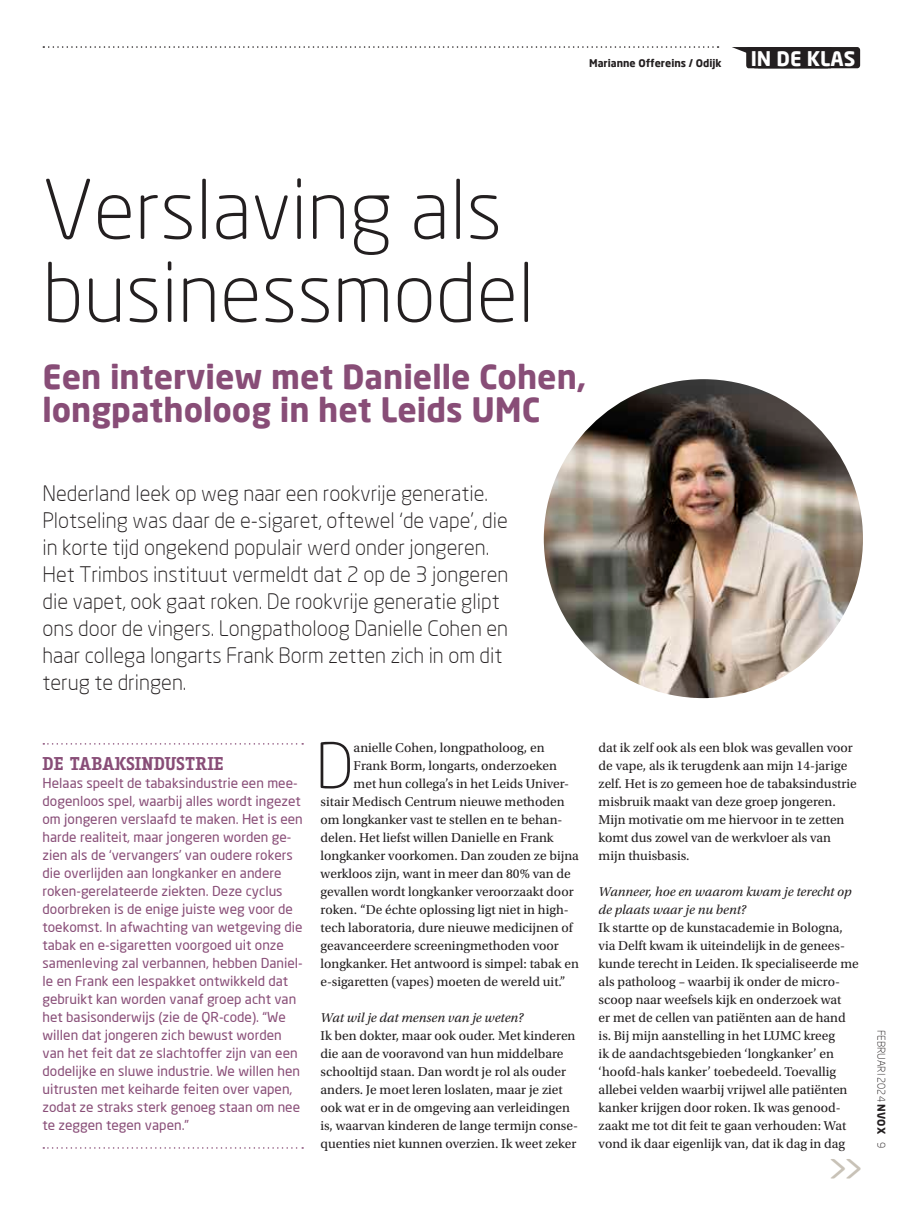
<style>
.page{position:relative;width:915px;height:1212px;background:#fff}
.page>*{position:absolute;margin:0;border:0;box-sizing:border-box;transform-origin:0 0}
.t1{font:300 81px/82.9px "Neo Sans";color:#231f20}
.t2{font:300 61.95px "Neo Sans";color:#231f20}
.t3{font:39px "Neo Sans";color:#c8c2b7}
.t4{font:700 33px/33px "Neo Sans";color:#884d77}
.t5{font:300 21px/27px "Neo Sans";color:#231f20}
.t6{font:700 19.8px "Neo Sans";color:#fff}
.t7{font:700 18px "Fago Office Serif";color:#884d77}
.t8{font:13.5px/18px "Utopia Std";color:#231f20}
.t9{font:13.5px/18px "Neo Sans";color:#884d77}
.t10{font:italic 13.5px/18px "Utopia Std";color:#231f20}
.t11{font:700 10.5px "Neo Sans";color:#231f20}
.t12{font:300 10.5px "Neo Sans";color:#231f20}
.s1{font-weight:700}
</style>
<div class="page">
<svg style="left:43px;top:46px;width:675px;height:2px"></svg>
<svg style="left:732px;top:47px;width:24px;height:21px"></svg>
<div style="left:755px;top:47px;width:104px;height:21px;background:#231f20;border-radius:3px"></div>
<svg style="left:43px;top:743px;width:260px;height:2px"></svg>
<svg style="left:43px;top:1147px;width:260px;height:2px"></svg>
<img style="left:543px;top:379px;width:319px;height:319px;border-radius:159px">
<p class="t11" style="left:589px;top:57px;width:134px">Marianne Offereins / Odijk</p>
<h3 class="t6" style="left:750px;top:46px;width:106px">IN DE KLAS</h3>
<h1 class="t1" style="left:43px;top:167px;width:493px">Verslaving als businessmodel</h1>
<h3 class="t4" style="left:43px;top:359px;width:545px">Een interview met Danielle Cohen, longpatholoog in het Leids UMC</h3>
<p class="t5" style="left:43px;top:479px;width:467px">Nederland leek op weg naar een rookvrije generatie.<br>Plotseling was daar de e-sigaret, oftewel ‘de vape’, die in korte tijd ongekend populair werd onder jongeren.<br>Het Trimbos instituut vermeldt dat 2 op de 3 jongeren die vapet, ook gaat roken. De rookvrije generatie glipt ons door de vingers. Longpatholoog Danielle Cohen en haar collega longarts Frank Borm zetten zich in om dit terug te dringen.</p>
<h3 class="t7" style="left:43px;top:753px;width:183px">DE TABAKSINDUSTRIE</h3>
<p class="t9" style="left:43px;top:774px;width:262px">Helaas speelt de tabaksindustrie een mee&shy;dogenloos spel, waarbij alles wordt ingezet om jongeren verslaafd te maken. Het is een harde realiteit, maar jongeren worden ge&shy;zien als de ‘vervangers’ van oudere rokers die overlijden aan longkanker en andere roken-gerelateerde ziekten. Deze cyclus doorbreken is de enige juiste weg voor de toekomst. In afwachting van wetgeving die tabak en e-sigaretten voorgoed uit onze samenleving zal verbannen, hebben Daniel&shy;le en Frank een lespakket ontwikkeld dat gebruikt kan worden vanaf groep acht van het basisonderwijs (zie de QR-code). “We willen dat jongeren zich bewust worden van het feit dat ze slachtoffer zijn van een dodelijke en sluwe industrie. We willen hen uitrusten met keiharde feiten over vapen, zodat ze straks sterk genoeg staan om nee te zeggen tegen vapen.”</p>
<h2 class="t2" style="left:315px;top:728px;width:39px">D</h2>
<p class="t8" style="left:353px;top:739px;width:192px">anielle Cohen, longpatholoog, en</p>
<p class="t8" style="left:353px;top:757px;width:205px">Frank Borm, longarts, onderzoeken</p>
<p class="t8" style="left:353px;top:775px;width:217px">met hun collega’s in het Leids Univer-</p>
<p class="t8" style="left:320px;top:793px;width:245px">sitair Medisch Centrum nieuwe methoden</p>
<p class="t8" style="left:320px;top:811px;width:243px">om longkanker vast te stellen en te behan-</p>
<p class="t8" style="left:320px;top:829px;width:234px">delen. Het liefst willen Danielle en Frank</p>
<p class="t8" style="left:320px;top:847px;width:260px">longkanker voorkomen. Dan zouden ze bijna</p>
<p class="t8" style="left:320px;top:865px;width:251px">werkloos zijn, want in meer dan 80% van de</p>
<p class="t8" style="left:320px;top:883px;width:254px">gevallen wordt longkanker veroorzaakt door</p>
<p class="t8" style="left:320px;top:901px;width:249px">roken. “De échte oplossing ligt niet in high-</p>
<p class="t8" style="left:320px;top:919px;width:253px">tech laboratoria, dure nieuwe medicijnen of</p>
<p class="t8" style="left:320px;top:937px;width:240px">geavanceerdere screeningmethoden voor</p>
<p class="t8" style="left:320px;top:955px;width:260px">longkanker. Het antwoord is simpel: tabak en</p>
<p class="t8" style="left:320px;top:973px;width:246px">e-sigaretten (vapes) moeten de wereld uit.”</p>
<p class="t10" style="left:320px;top:1009px;width:204px">Wat wil je dat mensen van je weten?</p>
<p class="t8" style="left:320px;top:1027px;width:259px">Ik ben dokter, maar ook ouder. Met kinderen die aan de vooravond van hun middelbare schooltijd staan. Dan wordt je rol als ouder anders. Je moet leren loslaten, maar je ziet ook wat er in de omgeving aan verleidingen is, waarvan kinderen de lange termijn conse&shy;quenties niet kunnen overzien. Ik weet zeker</p>
<p class="t8" style="left:598px;top:739px;width:259px">dat ik zelf ook als een blok was gevallen voor de vape, als ik terugdenk aan mijn 14-jarige zelf. Het is zo gemeen hoe de tabaksindustrie misbruik maakt van deze groep jongeren.<br>Mijn motivatie om me hiervoor in te zetten komt dus zowel van de werkvloer als van mijn thuisbasis.</p>
<p class="t10" style="left:598px;top:883px;width:254px">Wanneer, hoe en waarom kwam je terecht op de plaats waar je nu bent?</p>
<p class="t8" style="left:598px;top:919px;width:261px">Ik startte op de kunstacademie in Bologna, via Delft kwam ik uiteindelijk in de genees&shy;kunde terecht in Leiden. Ik specialiseerde me als patholoog – waarbij ik onder de micro&shy;scoop naar weefsels kijk en onderzoek wat<br>er met de cellen van patiënten aan de hand is. Bij mijn aanstelling in het LUMC kreeg<br>ik de aandachtsgebieden ‘longkanker’ en ‘hoofd-hals kanker’ toebedeeld. Toevallig allebei velden waarbij vrijwel alle patiënten kanker krijgen door roken. Ik was genood&shy;zaakt me tot dit feit te gaan verhouden: Wat vond ik daar eigenlijk van, dat ik dag in dag</p>
<h3 class="t3" style="left:825px;top:1146px;width:41px">&gt;&gt;</h3>
<p class="t12" style="left:887px;top:1030px;width:120px;rotate:90deg">FEBRUARI 2024 <span class="s1">NVOX</span> 9</p>
</div>
